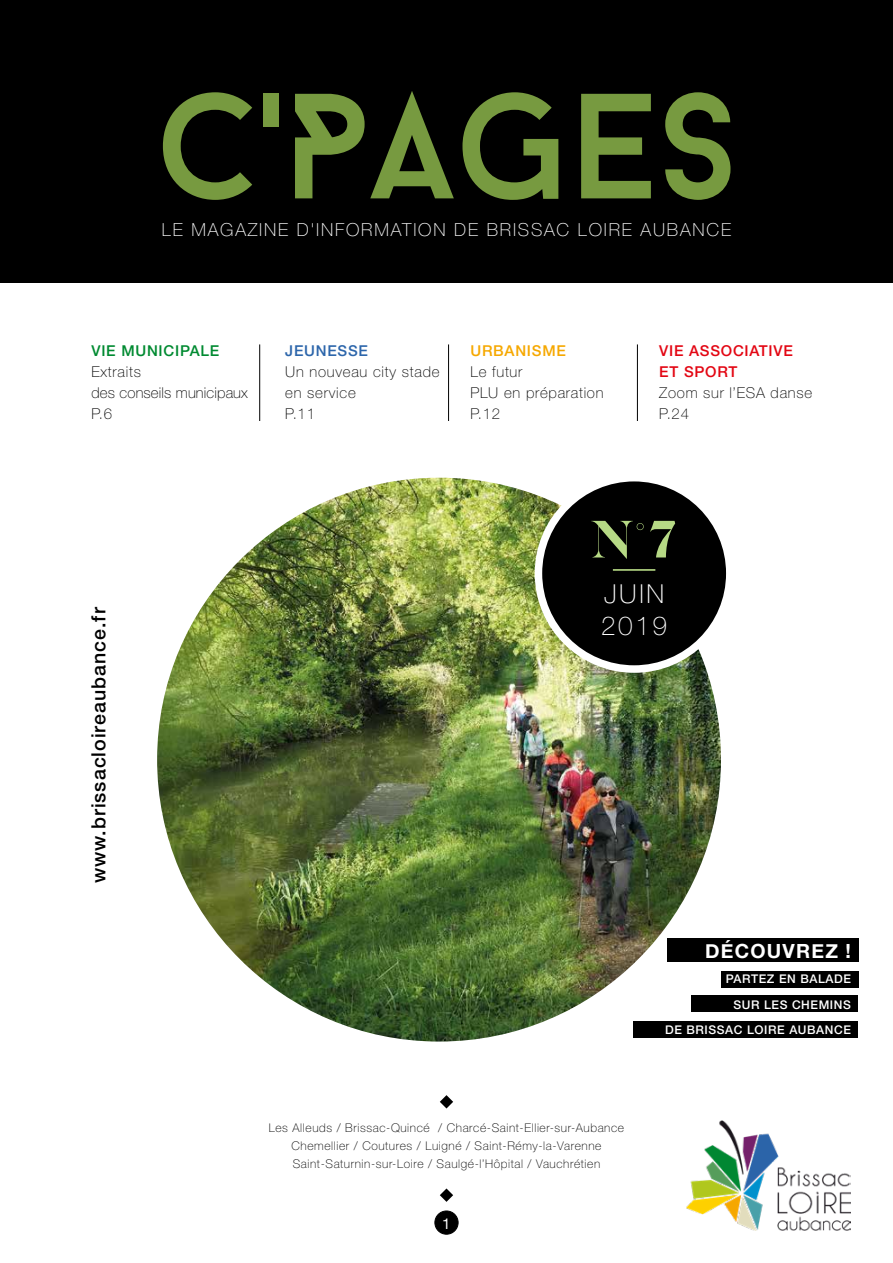
<style>
.page{position:relative;width:893px;height:1263px;background:#fff}
.page>*{position:absolute;margin:0;border:0;box-sizing:border-box;transform-origin:0 0}
.t1{font:149.4px "Baron Neue";color:#779a40}
.t2{font:55.2px "Caslon CP";color:#b6d985}
.t3{font:100 26.1px/31.5px "Helvetica Neue LT Pro";letter-spacing:.1em;color:#fff}
.t4{font:500 19.65px "Helvetica Neue LT Pro";letter-spacing:.05em;color:#000}
.t5{font:700 19.5px "Helvetica Neue";letter-spacing:.065em;color:#fff}
.t6{font:100 18px "Helvetica Neue LT Pro";letter-spacing:.1em;color:#fff}
.t7{font:100 15px/21px "Helvetica Neue LT Pro";letter-spacing:.05em;color:#000}
.t8{font:100 15px/21px "Helvetica Neue LT Pro";letter-spacing:.01em;color:#000}
.t9{font:500 15px/21px "Helvetica Neue";letter-spacing:.05em;color:#e30613}
.t10{font:500 15px "Helvetica Neue";letter-spacing:.05em;color:#008a31}
.t11{font:500 15px "Helvetica Neue";letter-spacing:.05em;color:#f6a800}
.t12{font:500 15px "Helvetica Neue";letter-spacing:.05em;color:#2d66ab}
.t13{font:15px "Helvetica Neue";color:#fff}
.t14{font:100 12px/18px "Helvetica Neue LT Pro";letter-spacing:.05em;color:#000;text-align:center}
.t15{font:500 12px/25.5px "Helvetica Neue";letter-spacing:.05em;color:#fff;text-align:right}
</style>
<div class="page">
<div style="left:435px;top:1211px;width:23px;height:23px;background:#000;border-radius:50%"></div>
<div style="left:435px;top:1211px;width:23px;height:23px;border:1px solid #000;border-radius:50%"></div>
<div style="left:0;top:0;width:893px;height:283px;background:#000"></div>
<img style="left:686px;top:1120px;width:164px;height:111px">
<hr style="left:259px;top:344px;width:1px;height:77px;background:#000">
<hr style="left:448px;top:344px;width:1px;height:77px;background:#000">
<hr style="left:637px;top:344px;width:1px;height:77px;background:#000">
<img style="left:157px;top:478px;width:564px;height:563px;border-radius:282px">
<div style="left:538px;top:478px;width:192px;height:191px;background:#000;border-radius:50%"></div>
<div style="left:535px;top:474px;width:198px;height:199px;border:8px solid #fff;border-radius:50%"></div>
<hr style="left:613px;top:569px;width:42px;height:2px;background:#b6d985">
<svg style="left:440px;top:1095px;width:13px;height:13px"></svg>
<svg style="left:440px;top:1188px;width:13px;height:14px"></svg>
<div style="left:667px;top:938px;width:191px;height:23px;background:#000"></div>
<div style="left:721px;top:971px;width:137px;height:16px;background:#000"></div>
<div style="left:691px;top:995px;width:167px;height:17px;background:#000"></div>
<div style="left:634px;top:1021px;width:224px;height:16px;background:#000"></div>
<h1 class="t1" style="left:155px;top:53px;width:585px">C'PAGES</h1>
<h3 class="t6" style="left:162px;top:220px;width:571px">LE MAGAZINE D'INFORMATION DE BRISSAC LOIRE AUBANCE</h3>
<p class="t10" style="left:91px;top:342px;width:129px">VIE MUNICIPALE</p>
<p class="t8" style="left:91px;top:361px;width:158px">Extraits<br>des conseils municipaux<br>P.6</p>
<p class="t12" style="left:285px;top:342px;width:84px">JEUNESSE</p>
<p class="t7" style="left:285px;top:361px;width:156px">Un nouveau city stade en service<br>P.11</p>
<p class="t11" style="left:470px;top:342px;width:97px">URBANISME</p>
<p class="t7" style="left:470px;top:361px;width:135px">Le futur<br>PLU en préparation<br>P.12</p>
<p class="t9" style="left:659px;top:340px;width:135px">VIE ASSOCIATIVE<br>ET SPORT</p>
<p class="t7" style="left:659px;top:382px;width:154px">Zoom sur l’ESA danse<br>P.24</p>
<h3 class="t4" style="left:87px;top:883px;width:277px;rotate:-90deg">www.brissacloireaubance.fr</h3>
<h2 class="t2" style="left:591px;top:510px;width:88px">N°7</h2>
<h3 class="t3" style="left:601px;top:578px;width:68px">JUIN<br>2019</h3>
<p class="t14" style="left:269px;top:1119px;width:357px">Les Alleuds / Brissac-Quincé / Charcé-Saint-Ellier-sur-Aubance<br>Chemellier / Coutures / Luigné / Saint-Rémy-la-Varenne<br>Saint-Saturnin-sur-Loire / Saulgé-l’Hôpital / Vauchrétien</p>
<p class="t13" style="left:442px;top:1214px;width:10px">1</p>
<h3 class="t5" style="left:705px;top:939px;width:147px">DÉCOUVREZ !</h3>
<p class="t15" style="left:665px;top:966px;width:187px">PARTEZ EN BALADE<br>SUR LES CHEMINS<br>DE BRISSAC LOIRE AUBANCE</p>
</div>
